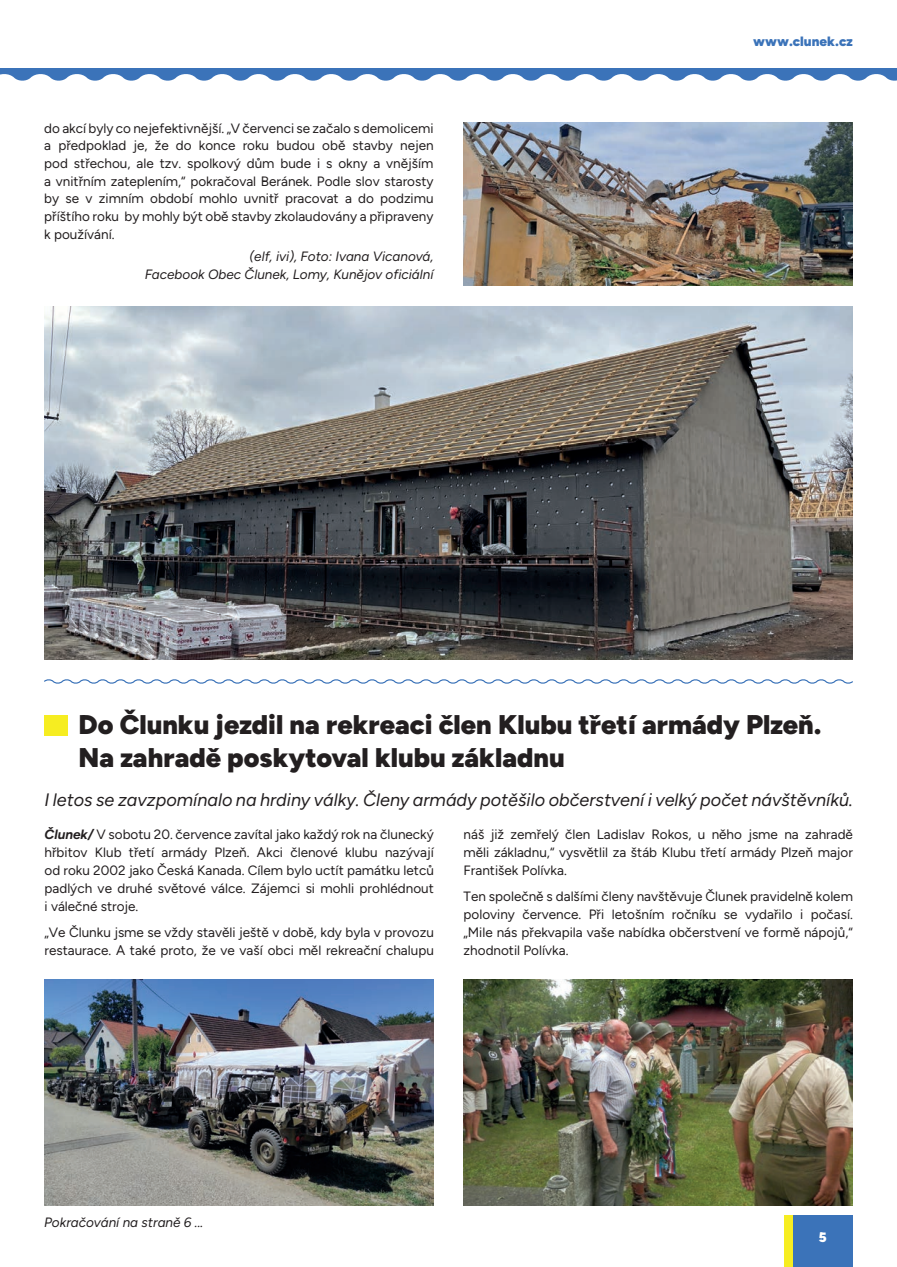
<style>
.page{position:relative;width:897px;height:1267px;background:#fff}
.page>*{position:absolute;margin:0;border:0;box-sizing:border-box;transform-origin:0 0}
.t1{font:900 27px/32.4px "Figtree";color:#231f20}
.t2{font:italic 18px "Figtree";color:#231f20}
.t3{font:13.5px/18px "Figtree";color:#231f20;text-align:justify}
.t4{font:italic 13.5px/17.7px "Figtree";color:#231f20;text-align:right}
.t5{font:900 13.5px "Figtree";color:#3b73b9}
.t6{font:900 13.5px "Figtree";color:#fff}
.s1{font-weight:700;font-style:italic}
</style>
<div class="page">
<div style="left:793px;top:1215px;width:59px;height:51px;background:#3b73b9"></div>
<div style="left:784px;top:1215px;width:9px;height:51px;background:#f6ed21"></div>
<div style="left:0;top:68px;width:896px;height:15px;background:#3b73b9"></div>
<svg style="left:0;top:74px;width:896px;height:9px"></svg>
<svg style="left:44px;top:679px;width:809px;height:5px"></svg>
<img style="left:463px;top:123px;width:389px;height:163px">
<img style="left:44px;top:306px;width:808px;height:353px">
<div style="left:45px;top:715px;width:23px;height:20px;background:#f6ed21"></div>
<img style="left:463px;top:979px;width:389px;height:226px">
<img style="left:45px;top:979px;width:389px;height:226px">
<p class="t3" style="left:44px;top:119px;width:391px">do akcí byly co nejefektivnější. „V červenci se začalo s demolicemi a předpoklad je, že do konce roku budou obě stavby nejen pod střechou, ale tzv. spolkový dům bude i s okny a vnějším a vnitřním zateplením,“ pokračoval Beránek. Podle slov starosty by se v zimním období mohlo uvnitř pracovat a do podzimu příštího roku by mohly být obě stavby zkolaudovány a připraveny k používání.</p>
<p class="t4" style="left:145px;top:247px;width:290px">(elf, ivi), Foto: Ivana Vicanová,<br>Facebook Obec Člunek, Lomy, Kunějov oficiální</p>
<p class="t5" style="left:753px;top:34px;width:101px">www.clunek.cz</p>
<h1 class="t1" style="left:79px;top:708px;width:744px">Do Člunku jezdil na rekreaci člen Klubu třetí armády Plzeň.<br>Na zahradě poskytoval klubu základnu</h1>
<h2 class="t2" style="left:45px;top:789px;width:809px">I letos se zavzpomínalo na hrdiny války. Členy armády potěšilo občerstvení i velký počet návštěvníků.</h2>
<p class="t3" style="left:45px;top:825px;width:391px"><span class="s1">Člunek/</span> V sobotu 20. července zavítal jako každý rok na člunecký hřbitov Klub třetí armády Plzeň. Akci členové klubu nazývají od roku 2002 jako Česká Kanada. Cílem bylo uctít památku letců padlých ve druhé světové válce. Zájemci si mohli prohlédnout i válečné stroje.</p>
<p class="t3" style="left:45px;top:923px;width:391px">„Ve Člunku jsme se vždy stavěli ještě v době, kdy byla v provozu restaurace. A také proto, že ve vaší obci měl rekreační chalupu</p>
<p class="t3" style="left:463px;top:825px;width:391px">náš již zemřelý člen Ladislav Rokos, u něho jsme na zahradě měli základnu,“ vysvětlil za štáb Klubu třetí armády Plzeň major František Polívka.</p>
<p class="t3" style="left:463px;top:887px;width:391px">Ten společně s dalšími členy navštěvuje Člunek pravidelně kolem poloviny července. Při letošním ročníku se vydařilo i počasí. „Mile nás překvapila vaše nabídka občerstvení ve formě nápojů,“ zhodnotil Polívka.</p>
<p class="t4" style="left:44px;top:1213px;width:160px">Pokračování na straně 6 ...</p>
<p class="t6" style="left:818px;top:1229px;width:9px">5</p>
</div>
